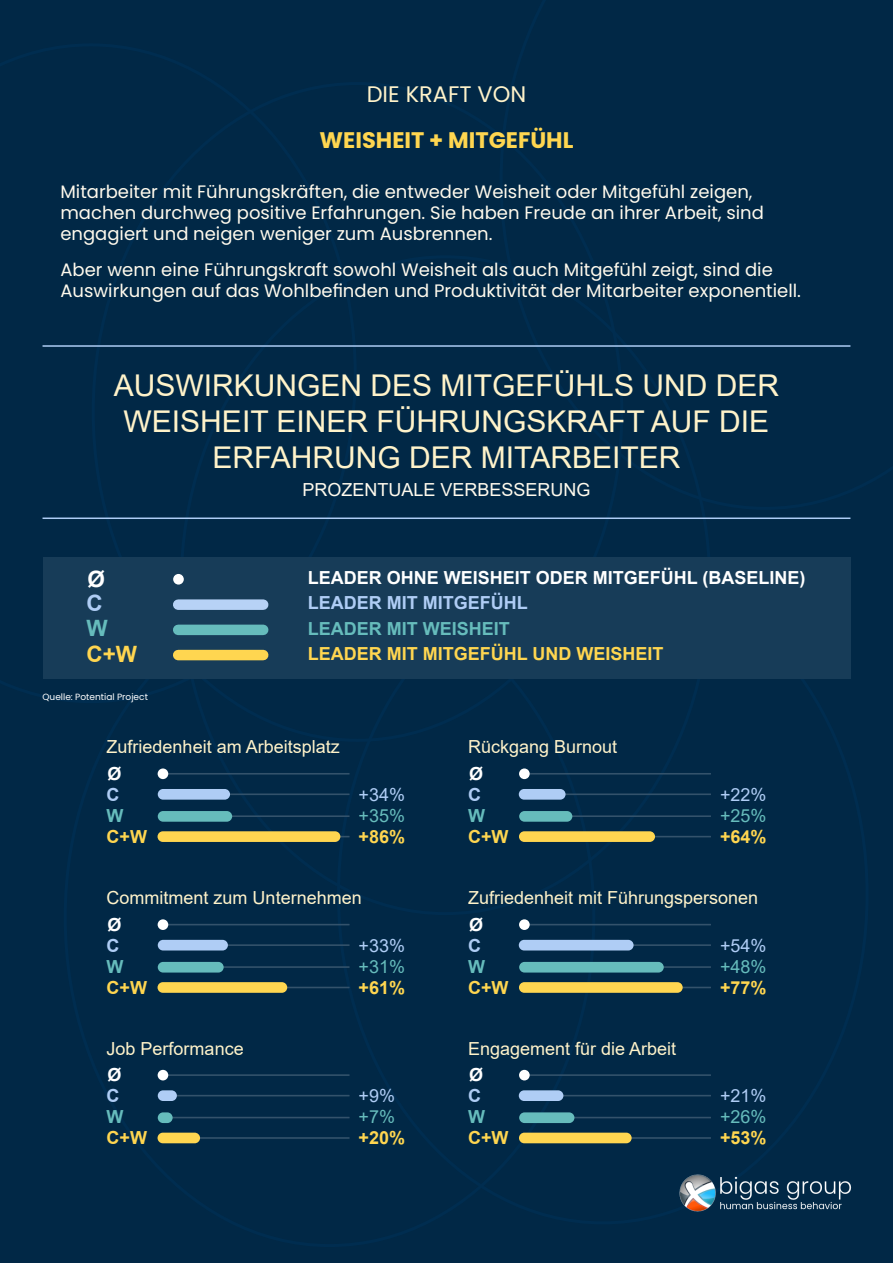
<style>
.page{position:relative;width:893px;height:1263px;background:#012846}
.page>*{position:absolute;margin:0;border:0;box-sizing:border-box;transform-origin:0 0}
.t1{font:30px/36px "Arial";color:#fff3ca;text-align:center}
.t2{font:700 22.5px "Poppins";color:#ffd650}
.t3{font:22.5px "Poppins";color:#fff3ca}
.t4{font:700 22.5px "Arial";color:#ffd650}
.t5{font:700 22.5px "Arial";color:#fff}
.t6{font:700 22.5px "Arial";color:#afcdf5}
.t7{font:700 22.5px "Arial";color:#66bcbc}
.t8{font:18px/21px "Poppins";color:#fffaed}
.t9{font:18px "Arial";color:#fff3ca}
.t10{font:700 18px "Arial";color:#ffd650}
.t11{font:700 18px "Arial";color:#fff}
.t12{font:700 18px "Arial";color:#afcdf5}
.t13{font:18px "Arial";color:#fffaed}
.t14{font:700 18px "Arial";color:#66bcbc}
.t15{font:18px "Arial";color:#afcdf5}
.t16{font:18px "Arial";color:#66bcbc}
.t17{font:9px "Poppins";color:#fff}
</style>
<div class="page">
<img style="left:679px;top:1174px;width:173px;height:38px">
<hr style="left:43px;top:345px;width:807px;height:2px;background:#aecdf5">
<hr style="left:43px;top:517px;width:807px;height:2px;background:#aecdf5">
<div style="left:43px;top:557px;width:807px;height:121px;background:#173c58"></div>
<div style="left:173px;top:574px;width:11px;height:11px;background:#fff;border-radius:50%"></div>
<div style="left:178px;top:599px;width:85px;height:11px;background:#b7d2f6"></div>
<div style="left:178px;top:625px;width:85px;height:10px;background:#66bcbc"></div>
<div style="left:178px;top:650px;width:85px;height:10px;background:#ffd650"></div>
<hr style="left:158px;top:793px;width:192px;height:2px;background:#33526b">
<div style="left:158px;top:789px;width:72px;height:11px;background:#afcdf5;border-radius:5px"></div>
<hr style="left:158px;top:836px;width:192px;height:1px;background:#33526b">
<div style="left:158px;top:831px;width:182px;height:11px;background:#ffd650;border-radius:5px"></div>
<hr style="left:158px;top:815px;width:192px;height:2px;background:#33526b">
<div style="left:158px;top:811px;width:74px;height:11px;background:#66bcbc;border-radius:5px"></div>
<hr style="left:158px;top:773px;width:192px;height:1px;background:#33526b">
<div style="left:158px;top:768px;width:10px;height:11px;background:#fff;border-radius:50%"></div>
<hr style="left:520px;top:793px;width:191px;height:2px;background:#33526b">
<div style="left:519px;top:789px;width:47px;height:11px;background:#afcdf5;border-radius:5px"></div>
<hr style="left:520px;top:836px;width:191px;height:1px;background:#33526b">
<div style="left:519px;top:831px;width:136px;height:11px;background:#ffd650;border-radius:5px"></div>
<hr style="left:520px;top:815px;width:191px;height:2px;background:#33526b">
<div style="left:519px;top:811px;width:53px;height:11px;background:#66bcbc;border-radius:5px"></div>
<hr style="left:520px;top:773px;width:191px;height:1px;background:#33526b">
<div style="left:519px;top:768px;width:11px;height:11px;background:#fff;border-radius:50%"></div>
<hr style="left:158px;top:944px;width:192px;height:2px;background:#33526b">
<div style="left:158px;top:940px;width:70px;height:10px;background:#afcdf5;border-radius:5px"></div>
<hr style="left:158px;top:987px;width:192px;height:1px;background:#33526b">
<div style="left:158px;top:982px;width:129px;height:11px;background:#ffd650;border-radius:5px"></div>
<hr style="left:158px;top:966px;width:192px;height:2px;background:#33526b">
<div style="left:158px;top:962px;width:66px;height:10px;background:#66bcbc;border-radius:5px"></div>
<hr style="left:158px;top:924px;width:192px;height:1px;background:#33526b">
<div style="left:158px;top:919px;width:10px;height:11px;background:#fff;border-radius:50%"></div>
<hr style="left:520px;top:944px;width:191px;height:2px;background:#33526b">
<div style="left:519px;top:940px;width:115px;height:10px;background:#afcdf5;border-radius:5px"></div>
<hr style="left:520px;top:987px;width:191px;height:1px;background:#33526b">
<div style="left:519px;top:982px;width:164px;height:11px;background:#ffd650;border-radius:5px"></div>
<hr style="left:520px;top:966px;width:191px;height:2px;background:#33526b">
<div style="left:519px;top:962px;width:145px;height:10px;background:#66bcbc;border-radius:5px"></div>
<hr style="left:520px;top:924px;width:191px;height:1px;background:#33526b">
<div style="left:519px;top:919px;width:11px;height:11px;background:#fff;border-radius:50%"></div>
<hr style="left:158px;top:1095px;width:192px;height:1px;background:#33526b">
<div style="left:158px;top:1090px;width:19px;height:11px;background:#afcdf5;border-radius:5px"></div>
<hr style="left:158px;top:1137px;width:192px;height:2px;background:#33526b">
<div style="left:158px;top:1133px;width:42px;height:10px;background:#ffd650;border-radius:5px"></div>
<hr style="left:158px;top:1117px;width:192px;height:1px;background:#33526b">
<div style="left:158px;top:1112px;width:15px;height:11px;background:#66bcbc;border-radius:5px"></div>
<hr style="left:158px;top:1074px;width:192px;height:2px;background:#33526b">
<div style="left:158px;top:1070px;width:10px;height:10px;background:#fff;border-radius:50%"></div>
<hr style="left:520px;top:1095px;width:191px;height:1px;background:#33526b">
<div style="left:519px;top:1090px;width:44px;height:11px;background:#afcdf5;border-radius:5px"></div>
<hr style="left:520px;top:1137px;width:191px;height:2px;background:#33526b">
<div style="left:519px;top:1133px;width:113px;height:10px;background:#ffd650;border-radius:5px"></div>
<hr style="left:520px;top:1117px;width:191px;height:1px;background:#33526b">
<div style="left:519px;top:1112px;width:55px;height:11px;background:#66bcbc;border-radius:5px"></div>
<hr style="left:520px;top:1074px;width:191px;height:2px;background:#33526b">
<div style="left:519px;top:1070px;width:11px;height:10px;background:#fff;border-radius:50%"></div>
<p class="t3" style="left:367px;top:78px;width:161px">DIE KRAFT VON</p>
<p class="t2" style="left:320px;top:125px;width:255px">WEISHEIT + MITGEFÜHL</p>
<p class="t8" style="left:60px;top:181px;width:705px">Mitarbeiter mit Führungskräften, die entweder Weisheit oder Mitgefühl zeigen, machen durchweg positive Erfahrungen. Sie haben Freude an ihrer Arbeit, sind engagiert und neigen weniger zum Ausbrennen.</p>
<p class="t8" style="left:60px;top:259px;width:742px">Aber wenn eine Führungskraft sowohl Weisheit als auch Mitgefühl zeigt, sind die<br>Auswirkungen auf das Wohlbefinden und Produktivität der Mitarbeiter exponentiell.</p>
<h1 class="t1" style="left:114px;top:370px;width:667px">AUSWIRKUNGEN DES MITGEFÜHLS UND DER<br>WEISHEIT EINER FÜHRUNGSKRAFT AUF DIE<br>ERFAHRUNG DER MITARBEITER</h1>
<p class="t5" style="left:87px;top:570px;width:19px">Ø</p>
<p class="t6" style="left:86px;top:595px;width:18px">C</p>
<p class="t7" style="left:86px;top:620px;width:23px">W</p>
<p class="t4" style="left:86px;top:646px;width:52px">C+W</p>
<p class="t17" style="left:43px;top:691px;width:107px">Quelle: Potential Project</p>
<p class="t13" style="left:302px;top:483px;width:290px">PROZENTUALE VERBESSERUNG</p>
<p class="t11" style="left:308px;top:571px;width:499px">LEADER OHNE WEISHEIT ODER MITGEFÜHL (BASELINE)</p>
<p class="t12" style="left:308px;top:596px;width:221px">LEADER MIT MITGEFÜHL</p>
<p class="t14" style="left:308px;top:622px;width:203px">LEADER MIT WEISHEIT</p>
<p class="t10" style="left:308px;top:647px;width:357px">LEADER MIT MITGEFÜHL UND WEISHEIT</p>
<p class="t9" style="left:107px;top:740px;width:235px">Zufriedenheit am Arbeitsplatz</p>
<p class="t11" style="left:108px;top:767px;width:16px">Ø</p>
<p class="t12" style="left:107px;top:788px;width:14px">C</p>
<p class="t14" style="left:107px;top:809px;width:18px">W</p>
<p class="t10" style="left:107px;top:830px;width:42px">C+W</p>
<p class="t15" style="left:359px;top:788px;width:48px">+34%</p>
<p class="t16" style="left:359px;top:809px;width:48px">+35%</p>
<p class="t10" style="left:359px;top:830px;width:48px">+86%</p>
<p class="t9" style="left:107px;top:891px;width:257px">Commitment zum Unternehmen</p>
<p class="t11" style="left:108px;top:918px;width:16px">Ø</p>
<p class="t12" style="left:107px;top:938px;width:14px">C</p>
<p class="t14" style="left:107px;top:959px;width:18px">W</p>
<p class="t10" style="left:107px;top:980px;width:42px">C+W</p>
<p class="t9" style="left:107px;top:1041px;width:139px">Job Performance</p>
<p class="t11" style="left:108px;top:1068px;width:16px">Ø</p>
<p class="t12" style="left:107px;top:1089px;width:14px">C</p>
<p class="t14" style="left:107px;top:1110px;width:18px">W</p>
<p class="t10" style="left:107px;top:1131px;width:42px">C+W</p>
<p class="t15" style="left:359px;top:938px;width:48px">+33%</p>
<p class="t16" style="left:359px;top:959px;width:48px">+31%</p>
<p class="t10" style="left:359px;top:980px;width:48px">+61%</p>
<p class="t15" style="left:359px;top:1089px;width:38px">+9%</p>
<p class="t16" style="left:359px;top:1110px;width:38px">+7%</p>
<p class="t10" style="left:359px;top:1131px;width:48px">+20%</p>
<p class="t9" style="left:468px;top:740px;width:151px">Rückgang Burnout</p>
<p class="t11" style="left:469px;top:767px;width:16px">Ø</p>
<p class="t12" style="left:468px;top:788px;width:14px">C</p>
<p class="t14" style="left:468px;top:809px;width:18px">W</p>
<p class="t10" style="left:468px;top:830px;width:42px">C+W</p>
<p class="t15" style="left:720px;top:788px;width:48px">+22%</p>
<p class="t16" style="left:720px;top:809px;width:48px">+25%</p>
<p class="t10" style="left:720px;top:830px;width:48px">+64%</p>
<p class="t9" style="left:468px;top:891px;width:292px">Zufriedenheit mit Führungspersonen</p>
<p class="t11" style="left:469px;top:918px;width:16px">Ø</p>
<p class="t12" style="left:468px;top:938px;width:14px">C</p>
<p class="t14" style="left:468px;top:959px;width:18px">W</p>
<p class="t10" style="left:468px;top:980px;width:42px">C+W</p>
<p class="t9" style="left:468px;top:1041px;width:210px">Engagement für die Arbeit</p>
<p class="t11" style="left:469px;top:1068px;width:16px">Ø</p>
<p class="t12" style="left:468px;top:1089px;width:14px">C</p>
<p class="t14" style="left:468px;top:1110px;width:18px">W</p>
<p class="t10" style="left:468px;top:1131px;width:42px">C+W</p>
<p class="t15" style="left:720px;top:938px;width:48px">+54%</p>
<p class="t16" style="left:720px;top:959px;width:48px">+48%</p>
<p class="t10" style="left:720px;top:980px;width:48px">+77%</p>
<p class="t15" style="left:720px;top:1089px;width:48px">+21%</p>
<p class="t16" style="left:720px;top:1110px;width:48px">+26%</p>
<p class="t10" style="left:720px;top:1131px;width:48px">+53%</p>
</div>
